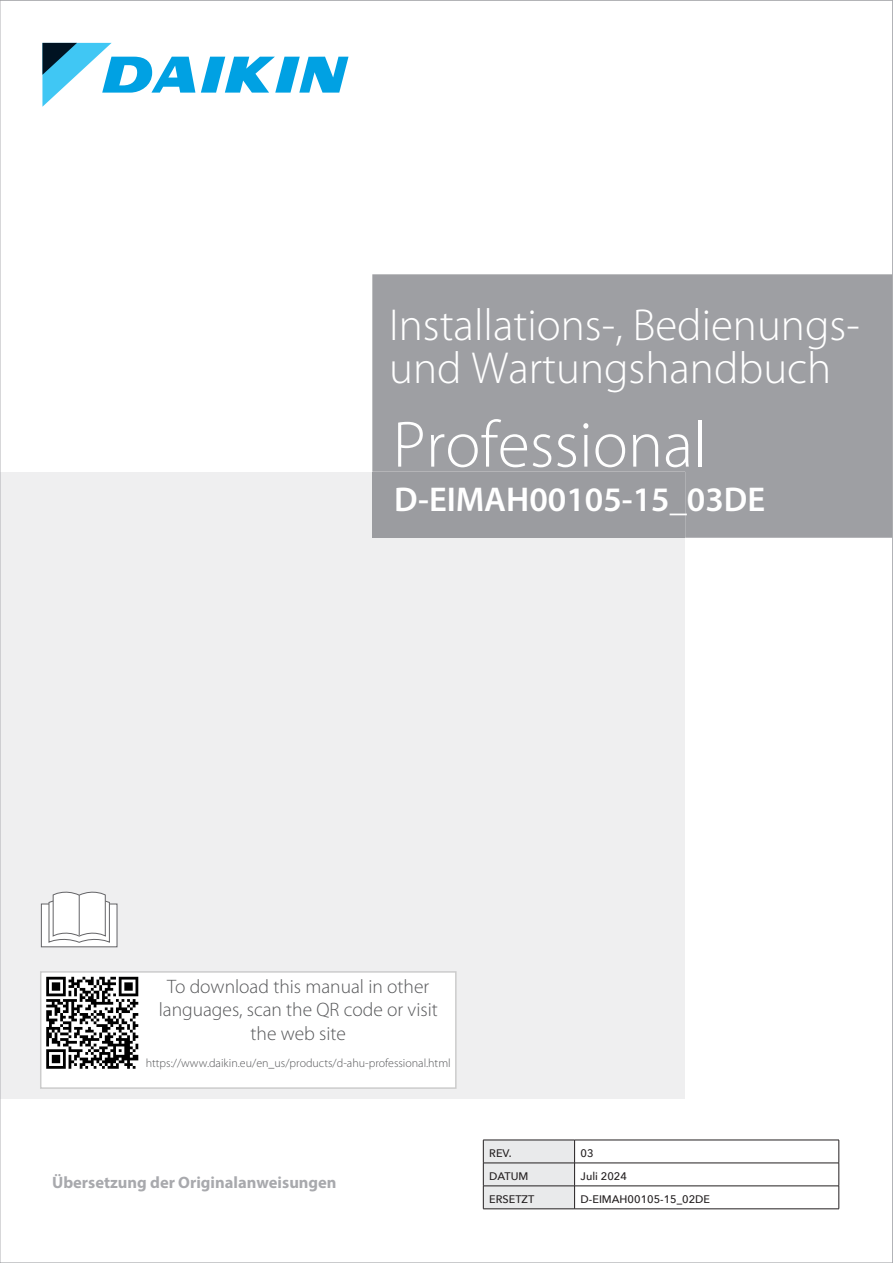
<style>
.page{position:relative;width:893px;height:1263px;background:#fff}
.page>*{position:absolute;margin:0;border:0;box-sizing:border-box;transform-origin:0 0}
.t1{font:300 66px "Myriad Pro";color:#fff}
.t2{font:300 45px/42.8px "Myriad Pro";color:#fff}
.Sottotitolo_grande_EN{font:600 34.5px "Myriad Pro";color:#fff}
.Sottotitolo_grande_DE{font:300 19.5px/23.4px "Myriad Pro";color:#57585a;text-align:center}
.t3{font:700 16.5px "Myriad Pro";color:#a8a9ad}
.Sottotitolo_grande_DE-2{font:300 12px "Myriad Pro";color:#57585a}
.t4{font:500 10.95px "Avenir Next";color:#231f20}
</style>
<div class="page">
<svg style="left:42px;top:43px;width:306px;height:64px"></svg>
<div style="left:1px;top:472px;width:684px;height:626px;background:#efeff0"></div>
<div style="left:372px;top:274px;width:519px;height:264px;background:#9e9fa3"></div>
<div style="left:372px;top:472px;width:313px;height:66px;background:#9b9ca0"></div>
<div style="left:41px;top:904px;width:76px;height:43px;background:#fff"></div>
<div style="left:41px;top:903px;width:77px;height:44px;border:1px solid #636366"></div>
<svg style="left:48px;top:891px;width:62px;height:52px"></svg>
<hr style="left:79px;top:895px;width:1px;height:40px;background:#636366">
<div style="left:40px;top:971px;width:417px;height:118px;background:#fff;border:2px solid #ccc"></div>
<img style="left:46px;top:977px;width:93px;height:92px">
<hr style="left:575px;top:1140px;width:264px;height:1px;background:#231f20">
<hr style="left:575px;top:1163px;width:264px;height:1px;background:#231f20">
<hr style="left:575px;top:1185px;width:264px;height:1px;background:#231f20">
<svg style="left:483px;top:1140px;width:92px;height:68px"></svg>
<svg style="left:839px;top:1140px;width:1px;height:69px"></svg>
<hr style="left:483px;top:1208px;width:92px;height:1px;background:#231f20">
<hr style="left:575px;top:1208px;width:264px;height:1px;background:#231f20">
<p class="t2" style="left:389px;top:303px;width:472px">Installations-, Bedienungs&shy;und Wartungshandbuch</p>
<p class="t1" style="left:393px;top:405px;width:316px">Professional</p>
<p class="Sottotitolo_grande_EN" style="left:394px;top:477px;width:373px">D-EIMAH00105-15_03DE</p>
<p class="Sottotitolo_grande_DE" style="left:167px;top:975px;width:263px">To download this manual in other</p>
<p class="Sottotitolo_grande_DE" style="left:159px;top:998px;width:281px">languages, scan the QR code or visit the web site</p>
<p class="Sottotitolo_grande_DE-2" style="left:146px;top:1056px;width:306px">https://www.daikin.eu/en_us/products/d-ahu-professional.html</p>
<p class="t3" style="left:52px;top:1171px;width:286px">Übersetzung der Originalanweisungen</p>
<p class="t4" style="left:489px;top:1144px;width:24px">REV.</p>
<p class="t4" style="left:581px;top:1144px;width:15px">03</p>
<p class="t4" style="left:489px;top:1167px;width:41px">DATUM</p>
<p class="t4" style="left:581px;top:1167px;width:48px">Juli 2024</p>
<p class="t4" style="left:489px;top:1190px;width:46px">ERSETZT</p>
<p class="t4" style="left:581px;top:1190px;width:131px">D-EIMAH00105-15_02DE</p>
</div>
